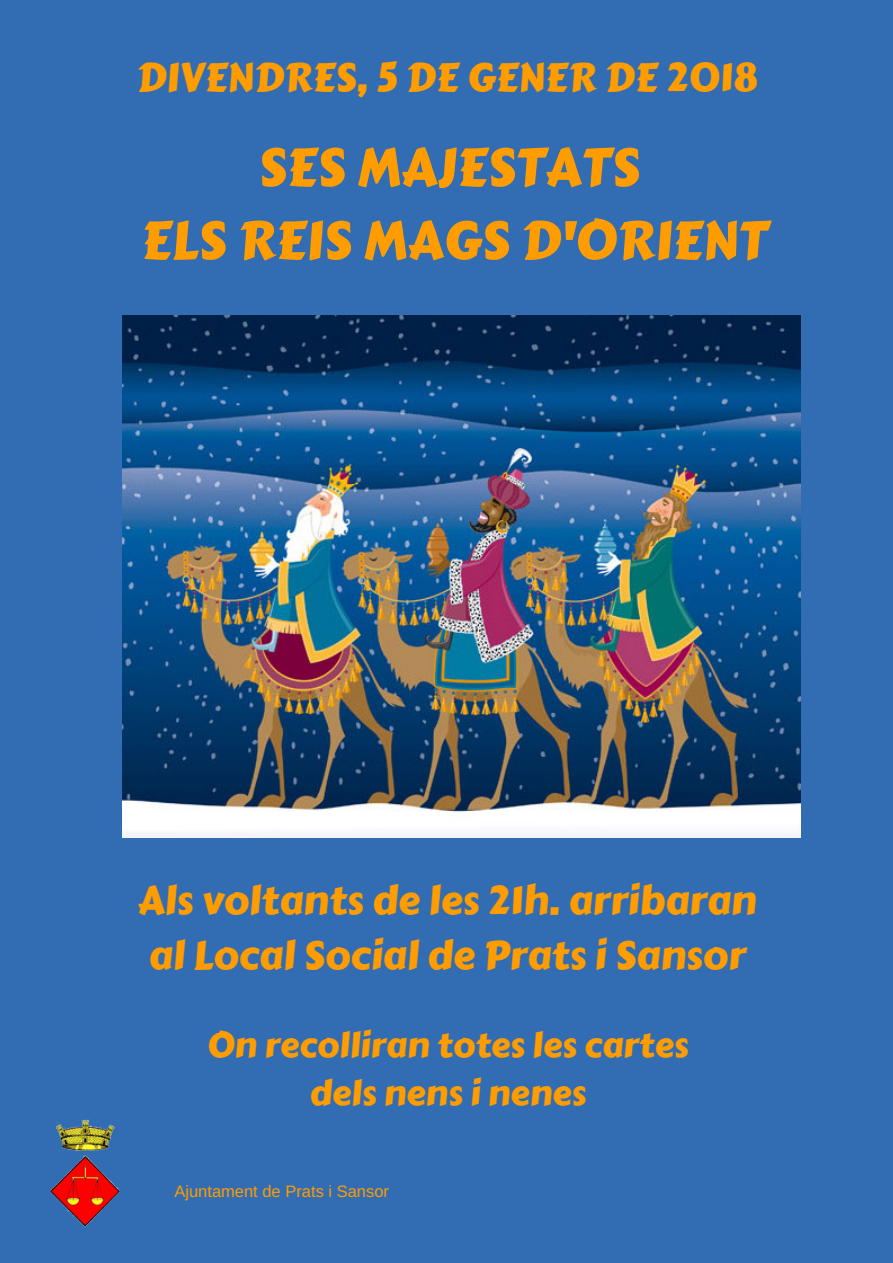
<style>
.page{position:relative;width:893px;height:1263px;background:#fff}
.page>*{position:absolute;margin:0;border:0;box-sizing:border-box;transform-origin:0 0}
.t1{font:52.95px/73.1px "Carter One";color:#ff9c00;text-align:center}
.t2{font:39.6px/55.1px "Carter One";color:#ff9c00}
.t3{font:34.65px/48.3px "Carter One";color:#ff9c00;text-align:center}
.t4{font:16.5px "Arimo";color:#ff9c00}
</style>
<div class="page">
<div style="left:0;top:0;width:892px;height:1262px;background:#326db4"></div>
<img style="left:123px;top:316px;width:677px;height:521px">
<img style="left:50px;top:1119px;width:70px;height:108px">
<p class="t2" style="left:136px;top:50px;width:623px">DIVENDRES, 5 DE GENER DE 2018</p>
<h1 class="t1" style="left:141px;top:131px;width:628px">SES MAJESTATS<br>ELS REIS MAGS D'ORIENT</h1>
<p class="t2" style="left:138px;top:873px;width:620px">Als voltants de les 21h. arribaran al Local Social de Prats i Sansor</p>
<p class="t3" style="left:207px;top:1021px;width:482px">On recolliran totes les cartes dels nens i nenes</p>
<p class="t4" style="left:174px;top:1182px;width:216px">Ajuntament de Prats i Sansor</p>
</div>
